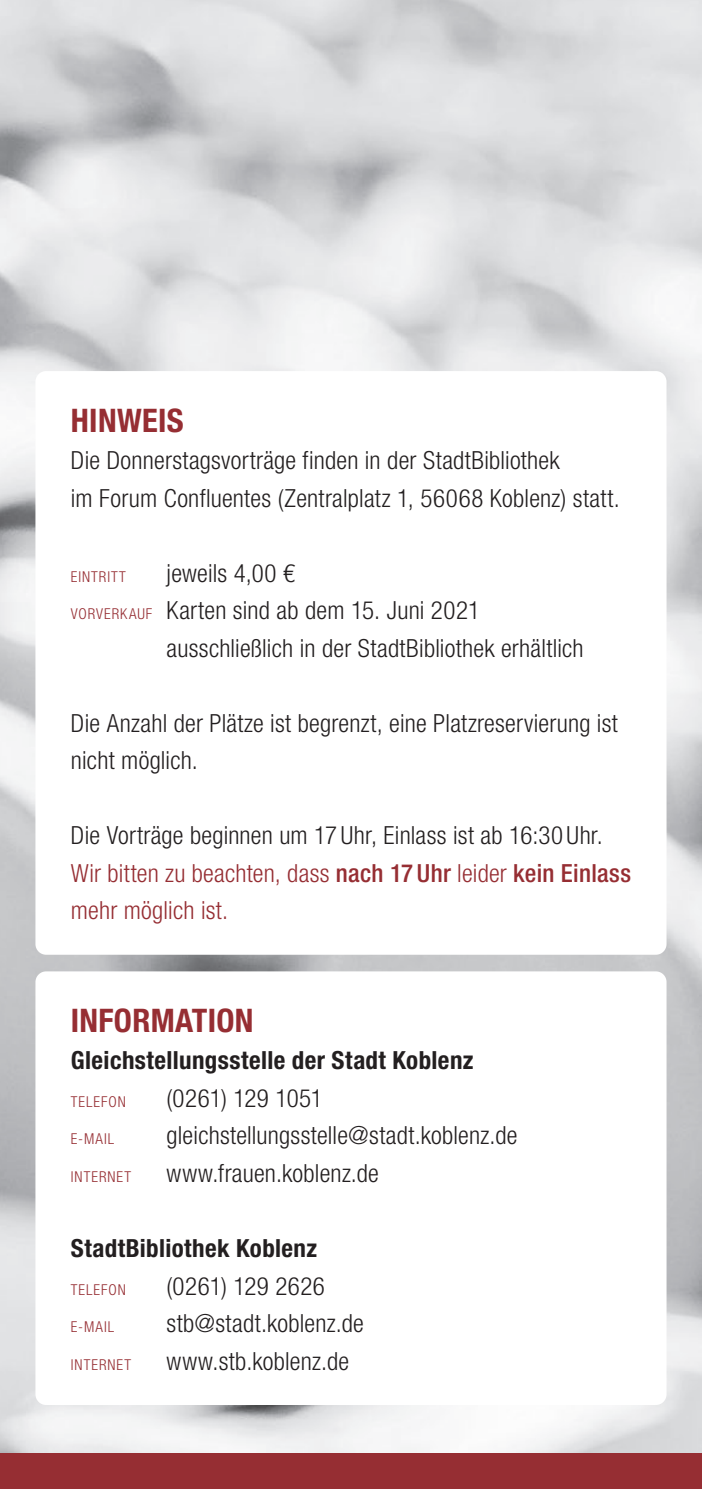
<style>
.page{position:relative;width:702px;height:1489px;background:#fff}
.page>*{position:absolute;margin:0;border:0;box-sizing:border-box;transform-origin:0 0}
.t1{font:700 condensed 32.5px "Helvetica Neue LT Std";letter-spacing:.01em;color:#962e33}
.t2{font:300 condensed 25px/37.5px "Helvetica Neue LT Std";letter-spacing:.01em;color:#231f20}
.t3{font:700 condensed 25px "Helvetica Neue LT Std";letter-spacing:.015em;color:#231f20}
.t4{font:300 condensed 15px "Helvetica Neue LT Std";letter-spacing:.065em;color:#962e33}
.s1{font-size:15px;color:#962e33}
.s2{color:#962e33}
.s3{font-weight:500;color:#962e33}
</style>
<div class="page">
<img style="left:0;top:0;width:702px;height:1453px">
<hr style="left:701px;top:1346px;width:1px;height:142px;background:#fff">
<svg style="left:701px;top:829px;width:1px;height:567px"></svg>
<div style="left:0;top:1453px;width:702px;height:35px;background:#962e33"></div>
<div style="left:35px;top:971px;width:631px;height:433px;background:#fff;border-radius:11px"></div>
<div style="left:35px;top:371px;width:631px;height:583px;background:#fff;border-radius:11px"></div>
<h1 class="t1" style="left:71px;top:400px;width:114px">HINWEIS</h1>
<p class="t2" style="left:71px;top:441px;width:550px">Die Donnerstagsvorträge finden in der StadtBibliothek<br>im Forum Confluentes (Zentralplatz 1, 56068 Koblenz) statt.</p>
<p class="t4" style="left:71px;top:567px;width:56px">EINTRITT</p>
<p class="t2" style="left:167px;top:554px;width:130px">jeweils 4,00 €</p>
<p class="t2" style="left:71px;top:591px;width:411px"><span class="s1">VORVERKAUF</span> Karten sind ab dem 15. Juni 2021</p>
<p class="t2" style="left:167px;top:629px;width:418px">ausschließlich in der StadtBibliothek erhältlich</p>
<p class="t2" style="left:71px;top:704px;width:548px">Die Anzahl der Plätze ist begrenzt, eine Platzreservierung ist nicht möglich.</p>
<p class="t2" style="left:71px;top:816px;width:561px">Die Vorträge beginnen um 17 Uhr, Einlass ist ab 16:30 Uhr.<br><span class="s2">Wir bitten zu beachten, dass</span> <span class="s3">nach 17 Uhr</span> <span class="s2">leider</span> <span class="s3">kein Einlass </span><span class="s2">mehr möglich ist.</span></p>
<h1 class="t1" style="left:71px;top:1000px;width:184px">INFORMATION</h1>
<p class="t3" style="left:71px;top:1045px;width:404px">Gleichstellungsstelle der Stadt Koblenz</p>
<p class="t4" style="left:71px;top:1092px;width:56px">TELEFON</p>
<p class="t2" style="left:167px;top:1079px;width:158px">(0261) 129 1051</p>
<p class="t4" style="left:71px;top:1130px;width:45px">E-MAIL</p>
<p class="t2" style="left:167px;top:1116px;width:352px">gleichstellungsstelle@stadt.koblenz.de</p>
<p class="t4" style="left:71px;top:1167px;width:62px">INTERNET</p>
<p class="t2" style="left:167px;top:1154px;width:214px">www.frauen.koblenz.de</p>
<p class="t3" style="left:71px;top:1232px;width:248px">StadtBibliothek Koblenz</p>
<p class="t4" style="left:71px;top:1280px;width:56px">TELEFON</p>
<p class="t2" style="left:167px;top:1266px;width:160px">(0261) 129 2626</p>
<p class="t4" style="left:71px;top:1317px;width:45px">E-MAIL</p>
<p class="t2" style="left:167px;top:1304px;width:199px">stb@stadt.koblenz.de</p>
<p class="t4" style="left:71px;top:1355px;width:62px">INTERNET</p>
<p class="t2" style="left:167px;top:1341px;width:184px">www.stb.koblenz.de</p>
</div>
